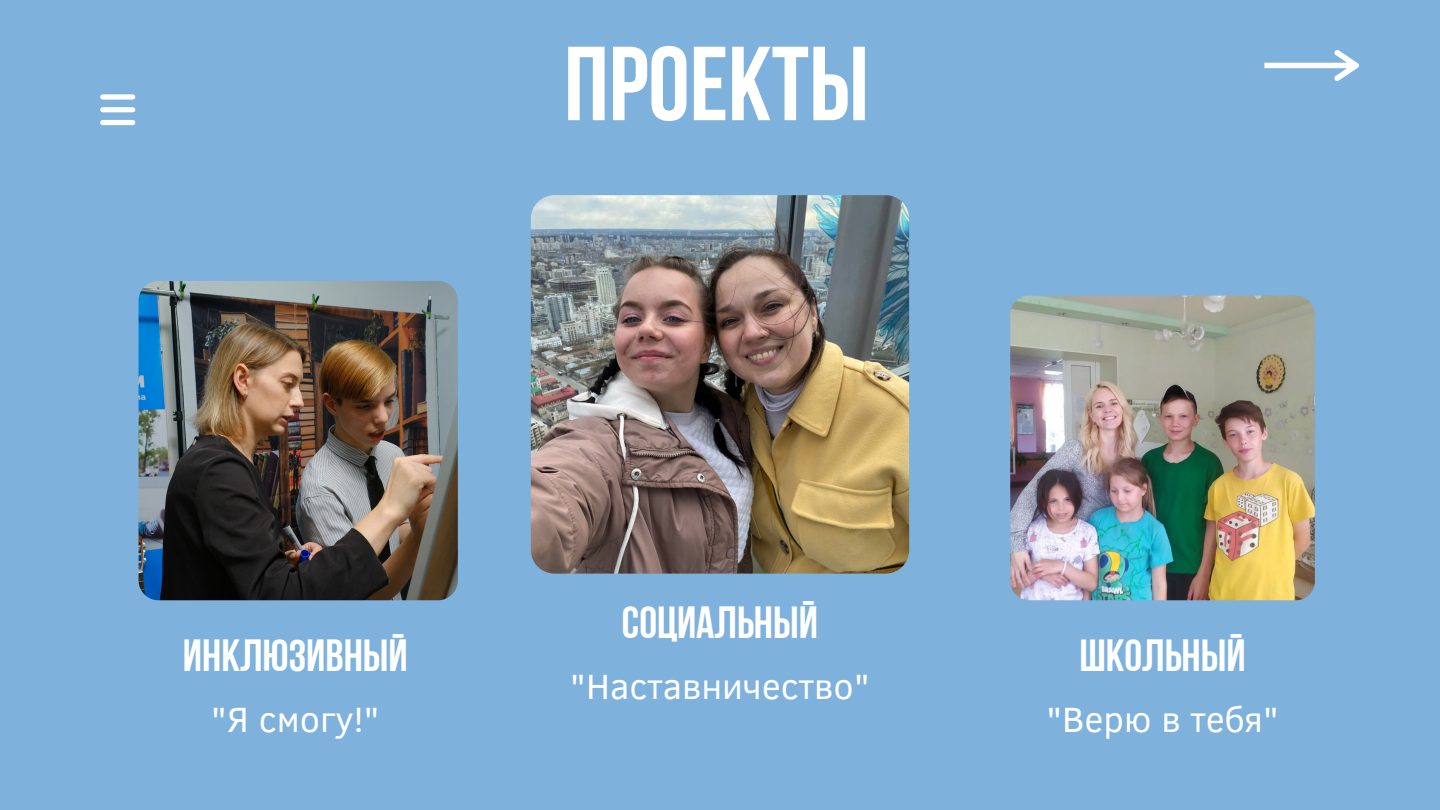
<style>
.page{position:relative;width:1440px;height:810px;background:#7eb1db}
.page>*{position:absolute;margin:0;border:0;box-sizing:border-box;transform-origin:0 0}
.t1{font:105px "Bebas Neue Cyrillic";color:#fff}
.t2{font:45px "Bebas Neue Cyrillic";color:#fff}
.t3{font:36px "Clear Sans";color:#fff}
</style>
<div class="page">
<img style="left:531px;top:195px;width:378px;height:379px;border-radius:24px">
<img style="left:139px;top:281px;width:319px;height:319px;border-radius:20px">
<img style="left:1010px;top:296px;width:305px;height:304px;border-radius:19px">
<div style="left:103px;top:94px;width:30px;height:6px;background:#fff"></div>
<div style="left:103px;top:107px;width:30px;height:5px;background:#fff"></div>
<div style="left:103px;top:120px;width:30px;height:5px;background:#fff"></div>
<svg style="left:1264px;top:50px;width:95px;height:31px"></svg>
<p class="t1" style="left:564px;top:41px;width:307px">проекты</p>
<p class="t2" style="left:183px;top:638px;width:226px">инклюзивный</p>
<p class="t3" style="left:211px;top:694px;width:170px">"Я смогу!"</p>
<p class="t2" style="left:622px;top:604px;width:198px">социальный</p>
<p class="t3" style="left:570px;top:660px;width:302px">"Наставничество"</p>
<p class="t2" style="left:1079px;top:638px;width:168px">школьный</p>
<p class="t3" style="left:1046px;top:694px;width:235px">"Верю в тебя"</p>
</div>
